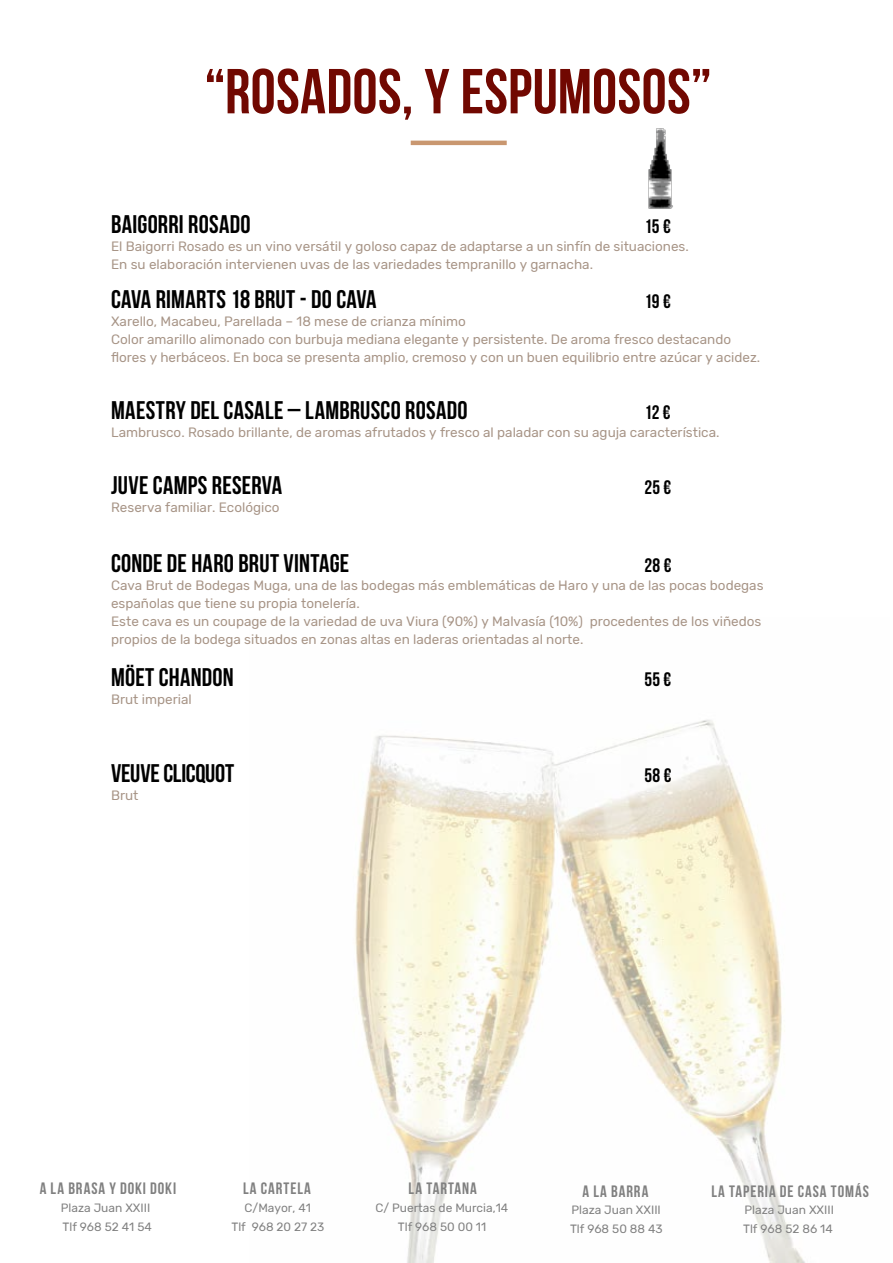
<style>
.page{position:relative;width:893px;height:1263px;background:#fff}
.page>*{position:absolute;margin:0;border:0;box-sizing:border-box;transform-origin:0 0}
.t1{font:700 63.3px "Bebas Neue";letter-spacing:.005em;color:#710801}
.t2{font:700 25.5px "Bebas Neue";letter-spacing:.01em;color:#000}
.t3{font:700 25.5px "Bebas Neue";letter-spacing:-.01em;color:#000}
.t4{font:700 19.5px "Bebas Neue";letter-spacing:.005em;color:#000}
.t5{font:700 16.5px "Bebas Neue";letter-spacing:.06em;color:#808080}
.t6{font:13.5px/18px "Rubik";color:#a79486}
.t7{font:12px "Rubik";color:#808080}
</style>
<div class="page">
<img style="left:355px;top:720px;width:450px;height:543px">
<hr style="left:411px;top:141px;width:96px;height:4px;background:#c99770">
<img style="left:648px;top:128px;width:25px;height:81px">
<h1 class="t1" style="left:204px;top:57px;width:509px">“ROSADOS, Y ESPUMOSOS”</h1>
<h2 class="t2" style="left:111px;top:210px;width:141px">BAIGORRI ROSADO</h2>
<h3 class="t4" style="left:645px;top:216px;width:28px">15 €</h3>
<p class="t6" style="left:111px;top:238px;width:579px">El Baigorri Rosado es un vino versátil y goloso capaz de adaptarse a un sinfín de situaciones.<br>En su elaboración intervienen uvas de las variedades tempranillo y garnacha.</p>
<h2 class="t2" style="left:111px;top:285px;width:267px">CAVA RIMARTS 18 BRUT - DO CAVA</h2>
<h3 class="t4" style="left:645px;top:291px;width:28px">19 €</h3>
<p class="t6" style="left:111px;top:313px;width:651px">Xarello, Macabeu, Parellada – 18 mese de crianza mínimo<br>Color amarillo alimonado con burbuja mediana elegante y persistente. De aroma fresco destacando flores y herbáceos. En boca se presenta amplio, cremoso y con un buen equilibrio entre azúcar y acidez.</p>
<h2 class="t2" style="left:111px;top:396px;width:358px">MAESTRY DEL CASALE – LAMBRUSCO ROSADO</h2>
<h3 class="t4" style="left:645px;top:402px;width:28px">12 €</h3>
<p class="t6" style="left:111px;top:424px;width:610px">Lambrusco. Rosado brillante, de aromas afrutados y fresco al paladar con su aguja característica.</p>
<h2 class="t2" style="left:111px;top:471px;width:173px">JUVE CAMPS RESERVA</h2>
<h3 class="t4" style="left:645px;top:477px;width:28px">25 €</h3>
<p class="t6" style="left:111px;top:499px;width:170px">Reserva familiar. Ecológico</p>
<h2 class="t2" style="left:111px;top:549px;width:240px">CONDE DE HARO BRUT VINTAGE</h2>
<h3 class="t4" style="left:645px;top:555px;width:28px">28 €</h3>
<p class="t6" style="left:111px;top:577px;width:654px">Cava Brut de Bodegas Muga, una de las bodegas más emblemáticas de Haro y una de las pocas bodegas españolas que tiene su propia tonelería.<br>Este cava es un coupage de la variedad de uva Viura (90%) y Malvasía (10%) procedentes de los viñedos propios de la bodega situados en zonas altas en laderas orientadas al norte.</p>
<h2 class="t2" style="left:111px;top:663px;width:124px">MÖET CHANDON</h2>
<h3 class="t4" style="left:645px;top:669px;width:28px">55 €</h3>
<p class="t6" style="left:111px;top:691px;width:82px">Brut imperial</p>
<h2 class="t3" style="left:111px;top:759px;width:125px">VEUVE CLICQUOT</h2>
<h3 class="t4" style="left:645px;top:765px;width:28px">58 €</h3>
<p class="t6" style="left:111px;top:787px;width:29px">Brut</p>
<p class="t5" style="left:40px;top:1179px;width:138px">A LA BRASA Y DOKI DOKI</p>
<p class="t7" style="left:61px;top:1201px;width:91px">Plaza Juan XXIII</p>
<p class="t7" style="left:63px;top:1220px;width:91px">Tlf 968 52 41 54</p>
<p class="t5" style="left:243px;top:1179px;width:69px">LA CARTELA</p>
<p class="t7" style="left:245px;top:1201px;width:68px">C/Mayor, 41</p>
<p class="t7" style="left:231px;top:1220px;width:95px">Tlf 968 20 27 23</p>
<p class="t5" style="left:409px;top:1179px;width:70px">LA TARTANA</p>
<p class="t7" style="left:375px;top:1201px;width:134px">C/ Puertas de Murcia,14</p>
<p class="t7" style="left:398px;top:1220px;width:90px">Tlf 968 50 00 11</p>
<p class="t5" style="left:582px;top:1182px;width:68px">A LA BARRA</p>
<p class="t7" style="left:571px;top:1203px;width:91px">Plaza Juan XXIII</p>
<p class="t7" style="left:570px;top:1222px;width:94px">Tlf 968 50 88 43</p>
<p class="t5" style="left:711px;top:1182px;width:159px">LA TAPERIA DE CASA TOMÁS</p>
<p class="t7" style="left:745px;top:1203px;width:91px">Plaza Juan XXIII</p>
<p class="t7" style="left:743px;top:1222px;width:91px">Tlf 968 52 86 14</p>
</div>
